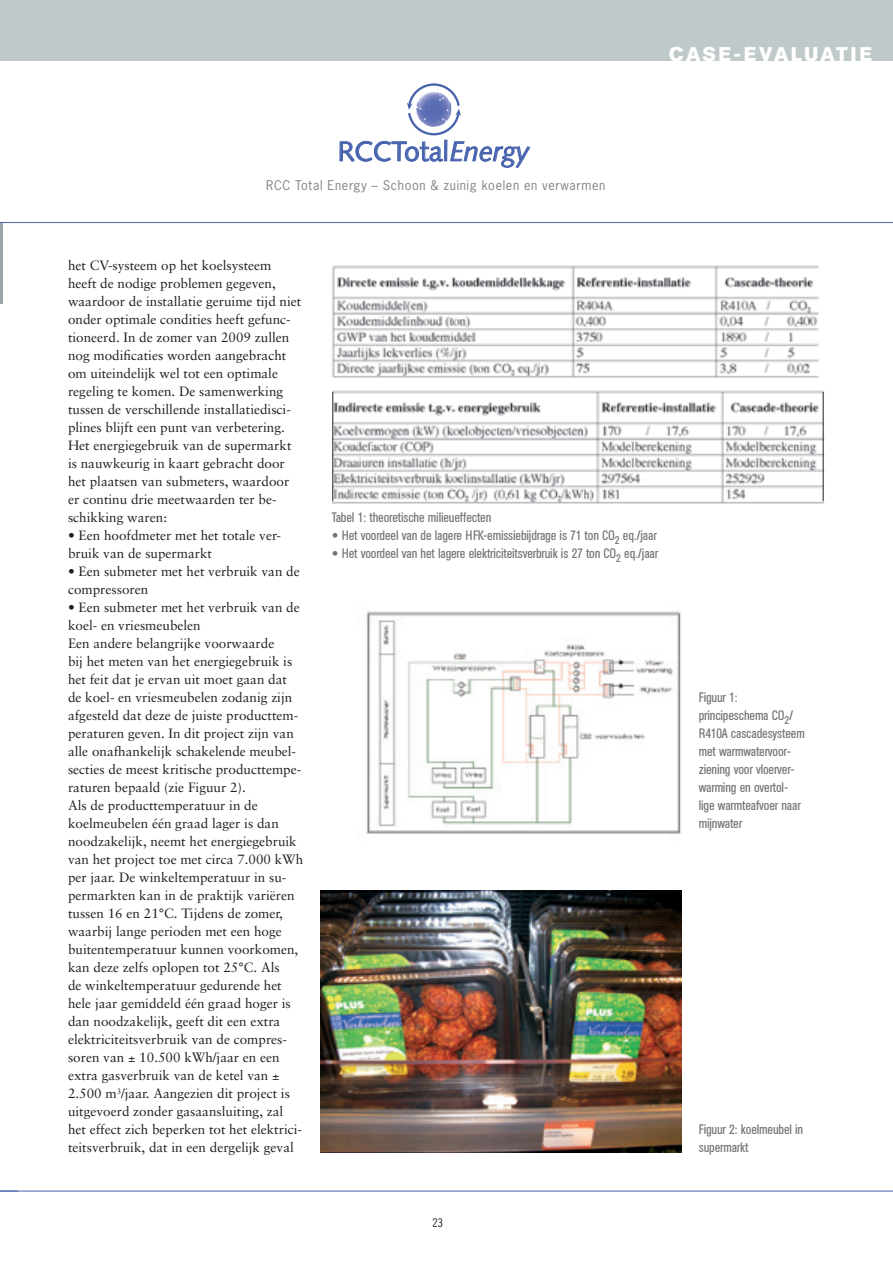
<style>
.page{position:relative;width:893px;height:1263px;background:#fff}
.page>*{position:absolute;margin:0;border:0;box-sizing:border-box;transform-origin:0 0}
.t1{font:27.6px "Syntax";color:#4863ae}
.t2{font:700 19.5px "AK12";letter-spacing:.125em;color:#fff}
.t3{font:13.5px/18px "Sabon";color:#231f20}
.t4{font:condensed 13.5px/18px "AK12";color:#767372}
.t5{font:12.6px "News Gothic";letter-spacing:.05em;color:#808285}
.t6{font:condensed 12.15px "News Gothic BT";color:#231f20;scale:1.04 1}
.s1{font-style:italic}
.s2{font-family:"Sabon";font-stretch:normal}
</style>
<div class="page">
<hr style="left:0;top:1191px;width:893px;height:1px;background:#4863ae">
<svg style="left:340px;top:83px;width:190px;height:85px"></svg>
<img style="left:416px;top:92px;width:36px;height:35px">
<hr style="left:0;top:222px;width:893px;height:1px;background:#4863ae">
<div style="left:0;top:0;width:893px;height:60px;background:#c0c9ca"></div>
<svg style="left:0;top:1191px;width:18px;height:1px"></svg>
<hr style="left:0;top:223px;width:2px;height:80px;background:#99a6a8">
<img style="left:366px;top:611px;width:316px;height:223px">
<img style="left:320px;top:890px;width:362px;height:262px">
<img style="left:332px;top:265px;width:487px;height:113px">
<img style="left:333px;top:390px;width:492px;height:114px">
<hr style="left:823px;top:392px;width:1px;height:109px;background:#231f20">
<hr style="left:332px;top:392px;width:1px;height:109px;background:#231f20">
<h2 class="t2" style="left:669px;top:42px;width:204px">CASE-EVALUATIE</h2>
<h1 class="t1" style="left:338px;top:135px;width:194px">RCCTotal<span class="s1">Energy</span></h1>
<p class="t5" style="left:266px;top:177px;width:341px">RCC Total Energy – Schoon &amp; zuinig koelen en verwarmen</p>
<p class="t3" style="left:68px;top:256px;width:235px">het CV-systeem op het koelsysteem heeft de nodige problemen gegeven, waardoor de installatie geruime tijd niet onder optimale condities heeft gefunc&shy;tioneerd. In de zomer van 2009 zullen nog modificaties worden aangebracht om uiteindelijk wel tot een optimale regeling te komen. De samenwerking tussen de verschillende installatiedisci&shy;plines blijft een punt van verbetering.<br>Het energiegebruik van de supermarkt is nauwkeurig in kaart gebracht door het plaatsen van submeters, waardoor er continu drie meetwaarden ter be&shy;schikking waren:</p>
<p class="t3" style="left:68px;top:526px;width:214px">• Een hoofdmeter met het totale ver&shy;bruik van de supermarkt</p>
<p class="t3" style="left:68px;top:562px;width:233px">• Een submeter met het verbruik van de compressoren</p>
<p class="t3" style="left:68px;top:598px;width:237px">• Een submeter met het verbruik van de koel- en vriesmeubelen<br>Een andere belangrijke voorwaarde<br>bij het meten van het energiegebruik is het feit dat je ervan uit moet gaan dat de koel- en vriesmeubelen zodanig zijn afgesteld dat deze de juiste producttem&shy;peraturen geven. In dit project zijn van alle onafhankelijk schakelende meubel&shy;secties de meest kritische producttempe&shy;raturen bepaald (zie Figuur 2).<br>Als de producttemperatuur in de koelmeubelen één graad lager is dan noodzakelijk, neemt het energiegebruik van het project toe met circa 7.000 kWh per jaar. De winkeltemperatuur in su&shy;permarkten kan in de praktijk variëren tussen 16 en 21°C. Tijdens de zomer, waarbij lange perioden met een hoge buitentemperatuur kunnen voorkomen, kan deze zelfs oplopen tot 25°C. Als<br>de winkeltemperatuur gedurende het hele jaar gemiddeld één graad hoger is dan noodzakelijk, geeft dit een extra elektriciteitsverbruik van de compres&shy;soren van ± 10.500 kWh/jaar en een extra gasverbruik van de ketel van ± 2.500 m<sup>3</sup>/jaar. Aangezien dit project is uitgevoerd zonder gasaansluiting, zal het effect zich beperken tot het elektrici&shy;teitsverbruik, dat in een dergelijk geval</p>
<p class="t4" style="left:332px;top:508px;width:161px">Tabel 1: theoretische milieueffecten</p>
<p class="t4" style="left:332px;top:526px;width:326px"><span class="s2">•</span> Het voordeel van de lagere HFK-emissiebijdrage is 71 ton CO<sub>2</sub> eq./jaar</p>
<p class="t4" style="left:332px;top:544px;width:328px"><span class="s2">•</span> Het voordeel van het lagere elektriciteitsverbruik is 27 ton CO<sub>2</sub> eq./jaar</p>
<p class="t6" style="left:433px;top:1215px;width:12px">23</p>
<p class="t4" style="left:699px;top:688px;width:107px">Figuur 1: principeschema CO<sub>2</sub>/<br>R410A cascadesysteem met warmwatervoor&shy;ziening voor vloerver&shy;warming en overtol&shy;lige warmteafvoer naar mijnwater</p>
<p class="t4" style="left:699px;top:1120px;width:106px">Figuur 2: koelmeubel in supermarkt</p>
</div>
